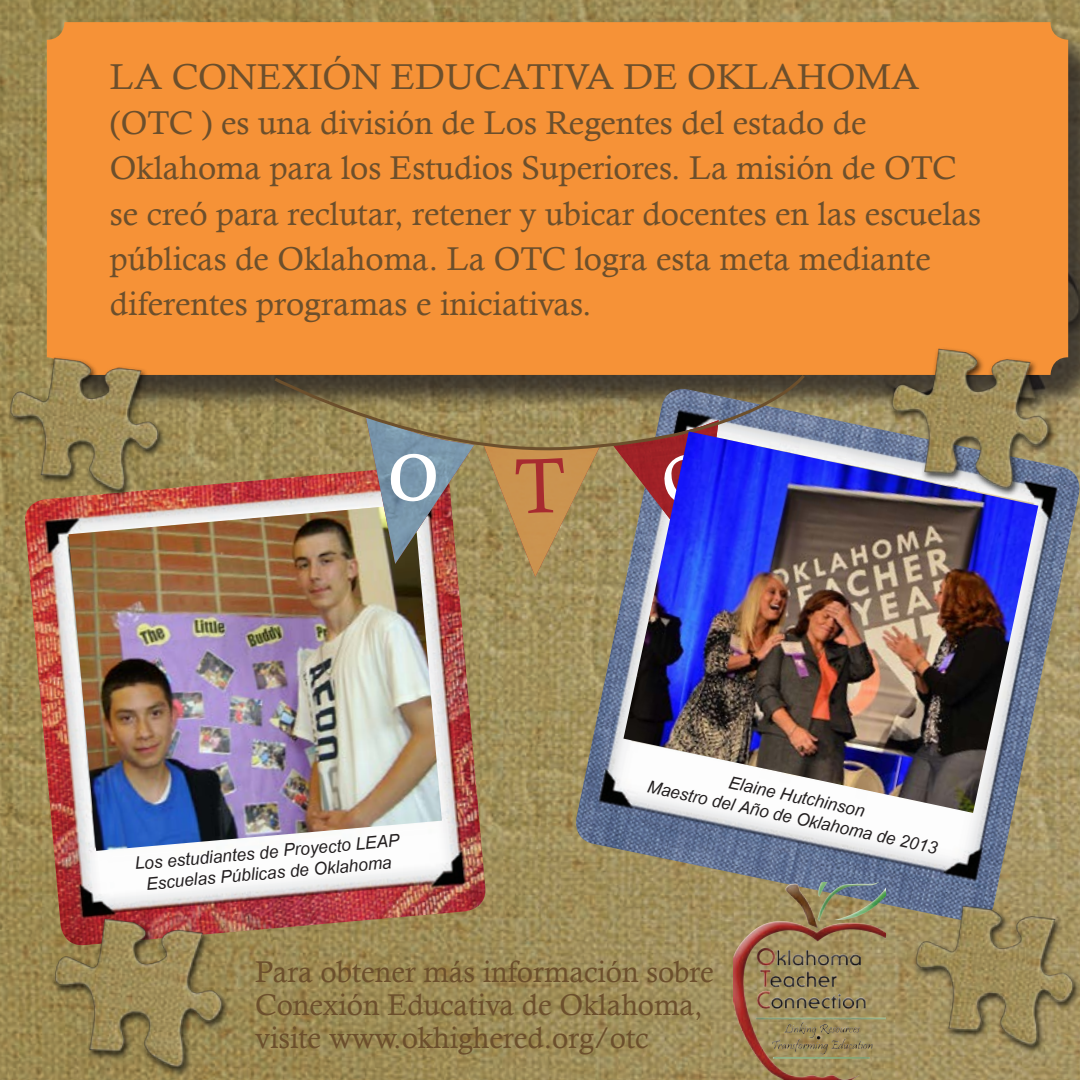
<style>
.page{position:relative;width:1080px;height:1080px;background:#fff}
.page>*{position:absolute;margin:0;border:0;box-sizing:border-box;transform-origin:0 0}
.t1{font:36px "Calisto";color:#6c4f2c}
.t2{font:33px/45px "Calisto";color:#6c4f2c}
.t3{font:30px/33px "Calisto";color:#6c4f2c}
.t4{font:italic 24px/21px "Utsaah";color:#231f20;text-align:center}
</style>
<div class="page">
<img style="left:0;top:0;width:1080px;height:1080px">
<div style="left:51px;top:27px;width:1029px;height:385px;background:#231f20;opacity:.75"></div>
<div style="left:47px;top:22px;width:1021px;height:353px;background:#f69237;border-radius:18px"></div>
<img style="left:23px;top:465px;width:464px;height:482px">
<img style="left:69px;top:504px;width:373px;height:347px">
<img style="left:572px;top:389px;width:508px;height:537px">
<div style="left:731px;top:885px;width:156px;height:195px;background:#231f20;opacity:.75"></div>
<img style="left:40px;top:894px;width:205px;height:186px">
<img style="left:0;top:336px;width:170px;height:163px">
<img style="left:903px;top:905px;width:177px;height:175px">
<img style="left:878px;top:348px;width:177px;height:185px">
<img style="left:623px;top:431px;width:415px;height:382px">
<img style="left:272px;top:375px;width:535px;height:202px">
<p class="t1" style="left:110px;top:56px;width:811px">LA CONEXIÓN EDUCATIVA DE OKLAHOMA</p>
<p class="t2" style="left:110px;top:100px;width:873px">(OTC ) es una división de Los Regentes del estado de Oklahoma para los Estudios Superiores. La misión de OTC se creó para reclutar, retener y ubicar docentes en las escuelas públicas de Oklahoma. La OTC logra esta meta mediante diferentes programas e iniciativas.</p>
<p class="t4" style="left:134px;top:855px;width:267px;rotate:-5deg">Los estudiantes de Proyecto LEAP<br>Escuelas Públicas de Oklahoma</p>
<p class="t4" style="left:731px;top:774px;width:140px;rotate:12deg">Elaine Hutchinson</p>
<p class="t4" style="left:650px;top:778px;width:297px;rotate:12deg">Maestro del Año de Oklahoma de 2013</p>
<p class="t3" style="left:255px;top:955px;width:460px">Para obtener más información sobre<br>Conexión Educativa de Oklahoma, visite www.okhighered.org/otc</p>
</div>
